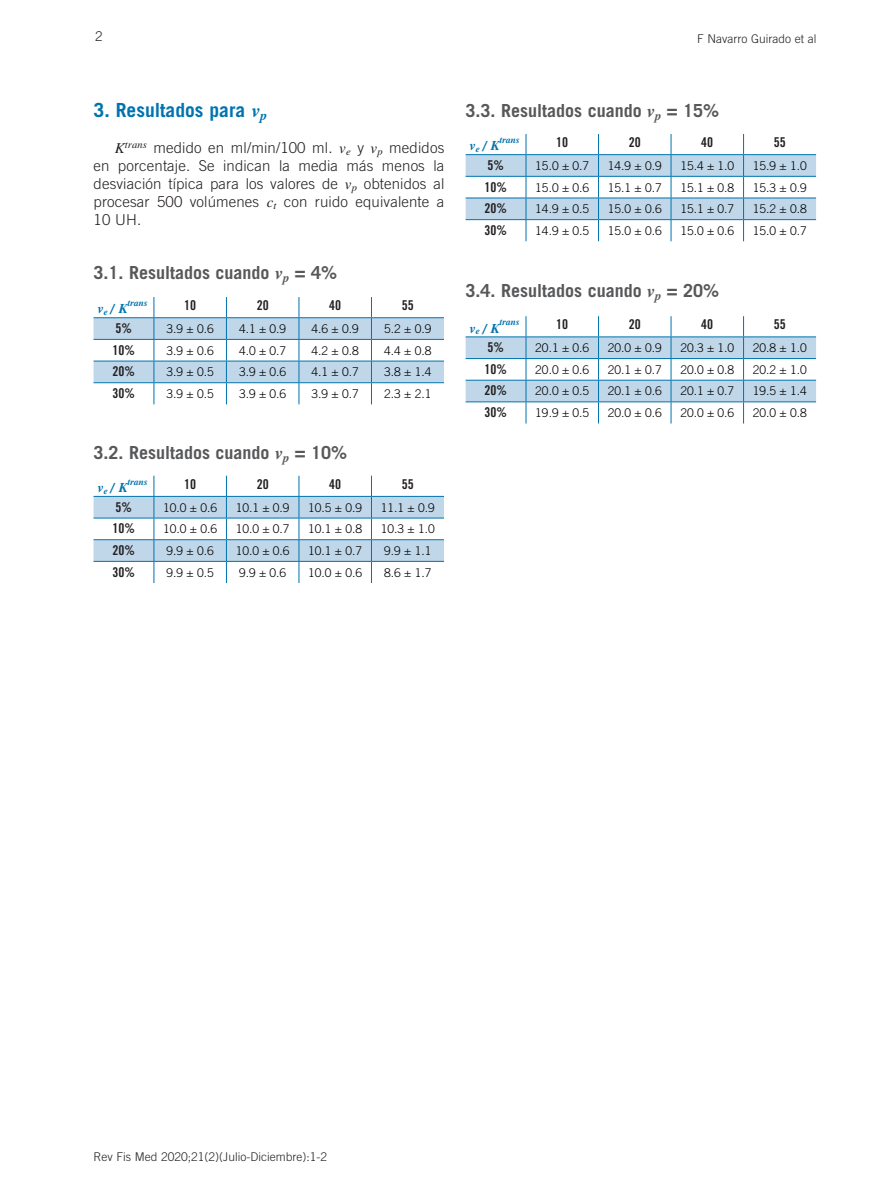
<style>
.page{position:relative;width:893px;height:1191px;background:#fff}
.page>*{position:absolute;margin:0;border:0;box-sizing:border-box;transform-origin:0 0}
.subtitu-1_IG{font:700 19.5px "Trade Gothic";color:#0073ae}
.subtitu-2_IG{font:700 18px "Trade Gothic";color:#57585a}
.texto_normal_IG{font:300 15px/18px "Trade Gothic";letter-spacing:.01em;color:#231f20;text-align:justify}
.t1{font:13.5px "Trade Gothic LT Std Bd Cn 20";color:#231f20}
.subtitu-3{font:13.5px "Times Bold Italic Os F";color:#0073ae}
.t2{font:300 13.5px "Trade Gothic";color:#231f20}
.t3{font:300 12px "Trade Gothic";color:#000}
.t4{font:300 12px "Trade Gothic";color:#231f20}
.subtitu-3-2{font:9.45px "Times Bold Italic Os F";color:#0073ae}
.s1{font-family:"Times";font-style:italic}
.s2{font-family:"Times Italic Os F";font-weight:400}
.s3{font-family:"Times Bold Italic Os F";font-weight:400}
.s4{font-size:14.7px}
</style>
<div class="page">
<svg style="left:94px;top:297px;width:350px;height:107px"></svg>
<svg style="left:94px;top:476px;width:350px;height:107px"></svg>
<svg style="left:466px;top:134px;width:350px;height:107px"></svg>
<svg style="left:466px;top:316px;width:350px;height:107px"></svg>
<p class="t2" style="left:95px;top:28px;width:9px">2</p>
<p class="t4" style="left:697px;top:31px;width:121px">F Navarro Guirado et al</p>
<p class="subtitu-1_IG" style="left:94px;top:98px;width:175px">3. Resultados para <span class="s1">v</span><sub>p</sub></p>
<p class="texto_normal_IG" style="left:94px;top:138px;width:352px;text-indent:21px"><span class="s2">K</span><sup>trans</sup> medido en ml/min/100 ml. <span class="s2">v</span><sub>e</sub> y <span class="s2">v</span><sub>p</sub> medidos en porcentaje. Se indican la media más menos la desviación típica para los valores de <span class="s2">v</span><sub>p</sub> obtenidos al procesar 500 volúmenes <span class="s2">c</span><sub>t</sub> con ruido equivalente a 10 UH.</p>
<p class="subtitu-2_IG" style="left:94px;top:261px;width:245px">3.1. Resultados cuando <span class="s3">v</span><sub>p</sub> = 4%</p>
<p class="subtitu-3-2" style="left:128px;top:297px;width:21px">trans</p>
<p class="t1" style="left:184px;top:297px;width:13px">10</p>
<p class="t1" style="left:257px;top:297px;width:13px">20</p>
<p class="t1" style="left:329px;top:297px;width:13px">40</p>
<p class="t1" style="left:402px;top:297px;width:13px">55</p>
<p class="t1" style="left:115px;top:320px;width:18px">5%</p>
<p class="t3" style="left:167px;top:322px;width:49px">3.9 ± 0.6</p>
<p class="t3" style="left:239px;top:322px;width:49px">4.1 ± 0.9</p>
<p class="t3" style="left:312px;top:322px;width:49px">4.6 ± 0.9</p>
<p class="t3" style="left:384px;top:322px;width:49px">5.2 ± 0.9</p>
<p class="t1" style="left:112px;top:342px;width:24px">10%</p>
<p class="t3" style="left:167px;top:343px;width:49px">3.9 ± 0.6</p>
<p class="t3" style="left:239px;top:343px;width:49px">4.0 ± 0.7</p>
<p class="t3" style="left:312px;top:343px;width:49px">4.2 ± 0.8</p>
<p class="t3" style="left:384px;top:343px;width:49px">4.4 ± 0.8</p>
<p class="t1" style="left:112px;top:363px;width:24px">20%</p>
<p class="t3" style="left:167px;top:365px;width:49px">3.9 ± 0.5</p>
<p class="t3" style="left:239px;top:365px;width:49px">3.9 ± 0.6</p>
<p class="t3" style="left:312px;top:365px;width:49px">4.1 ± 0.7</p>
<p class="t3" style="left:384px;top:365px;width:49px">3.8 ± 1.4</p>
<p class="t1" style="left:112px;top:385px;width:24px">30%</p>
<p class="t3" style="left:167px;top:386px;width:49px">3.9 ± 0.5</p>
<p class="t3" style="left:239px;top:386px;width:49px">3.9 ± 0.6</p>
<p class="t3" style="left:312px;top:386px;width:49px">3.9 ± 0.7</p>
<p class="t3" style="left:384px;top:386px;width:49px">2.3 ± 2.1</p>
<p class="subtitu-3" style="left:98px;top:301px;width:31px">v<sub>e</sub> <span class="s4">/</span> K</p>
<p class="subtitu-2_IG" style="left:94px;top:441px;width:255px">3.2. Resultados cuando <span class="s3">v</span><sub>p</sub> = 10%</p>
<p class="subtitu-3-2" style="left:128px;top:476px;width:21px">trans</p>
<p class="t1" style="left:184px;top:476px;width:13px">10</p>
<p class="t1" style="left:257px;top:476px;width:13px">20</p>
<p class="t1" style="left:329px;top:476px;width:13px">40</p>
<p class="t1" style="left:402px;top:476px;width:13px">55</p>
<p class="t1" style="left:115px;top:498px;width:18px">5%</p>
<p class="t3" style="left:163px;top:500px;width:55px">10.0 ± 0.6</p>
<p class="t3" style="left:236px;top:500px;width:55px">10.1 ± 0.9</p>
<p class="t3" style="left:308px;top:500px;width:55px">10.5 ± 0.9</p>
<p class="t3" style="left:381px;top:500px;width:55px">11.1 ± 0.9</p>
<p class="t1" style="left:112px;top:520px;width:24px">10%</p>
<p class="t3" style="left:163px;top:522px;width:55px">10.0 ± 0.6</p>
<p class="t3" style="left:236px;top:522px;width:55px">10.0 ± 0.7</p>
<p class="t3" style="left:308px;top:522px;width:55px">10.1 ± 0.8</p>
<p class="t3" style="left:381px;top:522px;width:55px">10.3 ± 1.0</p>
<p class="t1" style="left:112px;top:542px;width:24px">20%</p>
<p class="t3" style="left:167px;top:543px;width:49px">9.9 ± 0.6</p>
<p class="t3" style="left:236px;top:543px;width:55px">10.0 ± 0.6</p>
<p class="t3" style="left:308px;top:543px;width:55px">10.1 ± 0.7</p>
<p class="t3" style="left:384px;top:543px;width:49px">9.9 ± 1.1</p>
<p class="t1" style="left:112px;top:563px;width:24px">30%</p>
<p class="t3" style="left:167px;top:565px;width:49px">9.9 ± 0.5</p>
<p class="t3" style="left:239px;top:565px;width:49px">9.9 ± 0.6</p>
<p class="t3" style="left:308px;top:565px;width:55px">10.0 ± 0.6</p>
<p class="t3" style="left:384px;top:565px;width:49px">8.6 ± 1.7</p>
<p class="subtitu-3" style="left:98px;top:480px;width:31px">v<sub>e</sub> <span class="s4">/</span> K</p>
<p class="subtitu-2_IG" style="left:466px;top:99px;width:255px">3.3. Resultados cuando <span class="s3">v</span><sub>p</sub> = 15%</p>
<p class="subtitu-3-2" style="left:500px;top:134px;width:21px">trans</p>
<p class="t1" style="left:556px;top:134px;width:13px">10</p>
<p class="t1" style="left:629px;top:134px;width:13px">20</p>
<p class="t1" style="left:701px;top:134px;width:13px">40</p>
<p class="t1" style="left:774px;top:134px;width:13px">55</p>
<p class="t1" style="left:488px;top:157px;width:18px">5%</p>
<p class="t3" style="left:535px;top:158px;width:55px">15.0 ± 0.7</p>
<p class="t3" style="left:608px;top:158px;width:55px">14.9 ± 0.9</p>
<p class="t3" style="left:680px;top:158px;width:55px">15.4 ± 1.0</p>
<p class="t3" style="left:753px;top:158px;width:55px">15.9 ± 1.0</p>
<p class="t1" style="left:485px;top:179px;width:24px">10%</p>
<p class="t3" style="left:535px;top:180px;width:55px">15.0 ± 0.6</p>
<p class="t3" style="left:608px;top:180px;width:55px">15.1 ± 0.7</p>
<p class="t3" style="left:680px;top:180px;width:55px">15.1 ± 0.8</p>
<p class="t3" style="left:753px;top:180px;width:55px">15.3 ± 0.9</p>
<p class="t1" style="left:485px;top:200px;width:24px">20%</p>
<p class="t3" style="left:535px;top:202px;width:55px">14.9 ± 0.5</p>
<p class="t3" style="left:608px;top:202px;width:55px">15.0 ± 0.6</p>
<p class="t3" style="left:680px;top:202px;width:55px">15.1 ± 0.7</p>
<p class="t3" style="left:753px;top:202px;width:55px">15.2 ± 0.8</p>
<p class="t1" style="left:485px;top:222px;width:24px">30%</p>
<p class="t3" style="left:535px;top:223px;width:55px">14.9 ± 0.5</p>
<p class="t3" style="left:608px;top:223px;width:55px">15.0 ± 0.6</p>
<p class="t3" style="left:680px;top:223px;width:55px">15.0 ± 0.6</p>
<p class="t3" style="left:753px;top:223px;width:55px">15.0 ± 0.7</p>
<p class="subtitu-3" style="left:470px;top:138px;width:31px">v<sub>e</sub> <span class="s4">/</span> K</p>
<p class="subtitu-2_IG" style="left:466px;top:279px;width:255px">3.4. Resultados cuando <span class="s3">v</span><sub>p</sub> = 20%</p>
<p class="subtitu-3-2" style="left:500px;top:316px;width:21px">trans</p>
<p class="t1" style="left:556px;top:316px;width:13px">10</p>
<p class="t1" style="left:629px;top:316px;width:13px">20</p>
<p class="t1" style="left:701px;top:316px;width:13px">40</p>
<p class="t1" style="left:774px;top:316px;width:13px">55</p>
<p class="t1" style="left:488px;top:339px;width:18px">5%</p>
<p class="t3" style="left:535px;top:341px;width:55px">20.1 ± 0.6</p>
<p class="t3" style="left:608px;top:341px;width:55px">20.0 ± 0.9</p>
<p class="t3" style="left:680px;top:341px;width:55px">20.3 ± 1.0</p>
<p class="t3" style="left:753px;top:341px;width:55px">20.8 ± 1.0</p>
<p class="t1" style="left:485px;top:361px;width:24px">10%</p>
<p class="t3" style="left:535px;top:362px;width:55px">20.0 ± 0.6</p>
<p class="t3" style="left:608px;top:362px;width:55px">20.1 ± 0.7</p>
<p class="t3" style="left:680px;top:362px;width:55px">20.0 ± 0.8</p>
<p class="t3" style="left:753px;top:362px;width:55px">20.2 ± 1.0</p>
<p class="t1" style="left:485px;top:382px;width:24px">20%</p>
<p class="t3" style="left:535px;top:384px;width:55px">20.0 ± 0.5</p>
<p class="t3" style="left:608px;top:384px;width:55px">20.1 ± 0.6</p>
<p class="t3" style="left:680px;top:384px;width:55px">20.1 ± 0.7</p>
<p class="t3" style="left:753px;top:384px;width:55px">19.5 ± 1.4</p>
<p class="t1" style="left:485px;top:404px;width:24px">30%</p>
<p class="t3" style="left:535px;top:406px;width:55px">19.9 ± 0.5</p>
<p class="t3" style="left:608px;top:406px;width:55px">20.0 ± 0.6</p>
<p class="t3" style="left:680px;top:406px;width:55px">20.0 ± 0.6</p>
<p class="t3" style="left:753px;top:406px;width:55px">20.0 ± 0.8</p>
<p class="subtitu-3" style="left:470px;top:320px;width:31px">v<sub>e</sub> <span class="s4">/</span> K</p>
<p class="t4" style="left:94px;top:1149px;width:235px">Rev Fis Med 2020;21(2)(Julio-Diciembre):1-2</p>
</div>
